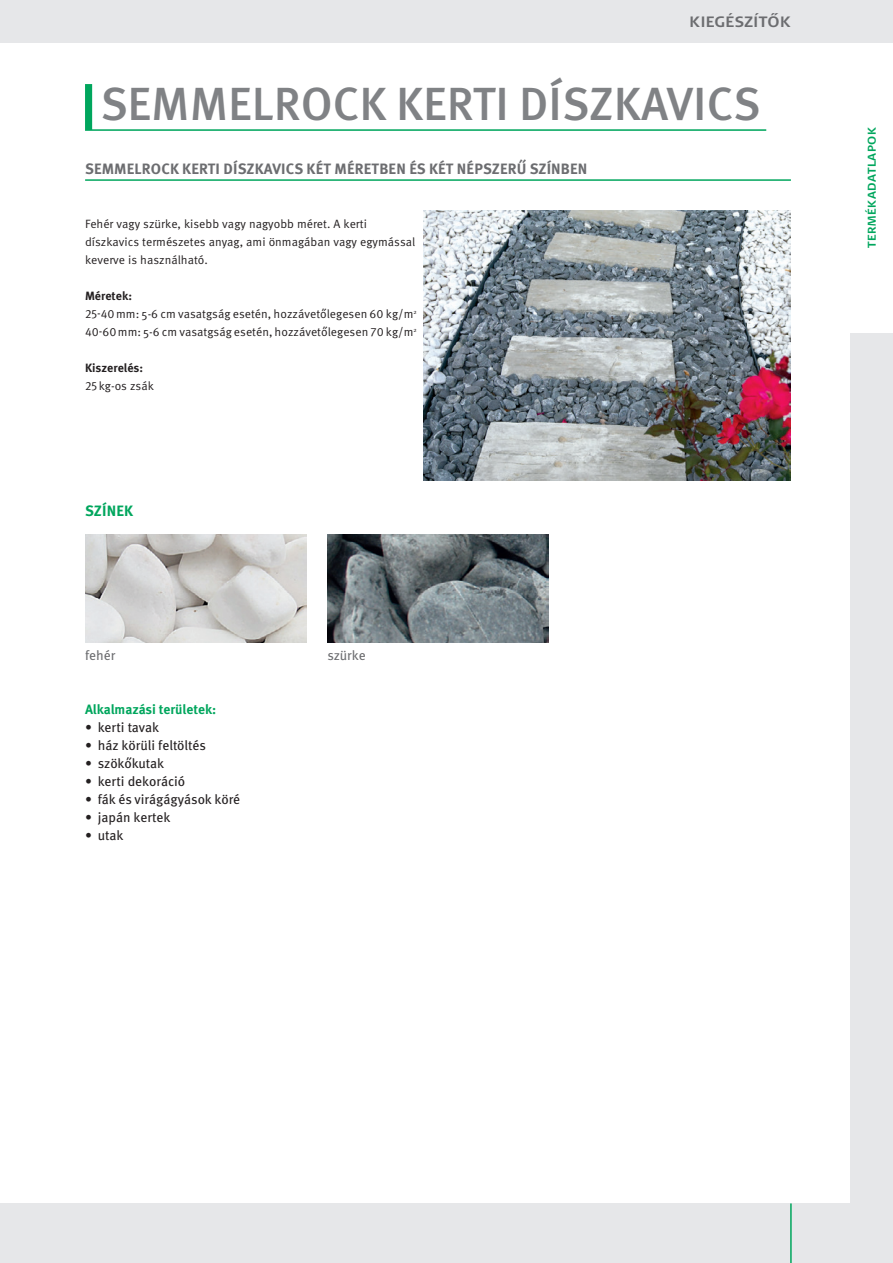
<style>
.page{position:relative;width:893px;height:1263px;background:#fff}
.page>*{position:absolute;margin:0;border:0;box-sizing:border-box;transform-origin:0 0}
.t1{font:500 46.5px "Meta Pro";color:#808285}
.t2{font:700 15px "Meta Pro";letter-spacing:.01em;color:#6c6d70}
.t3{font:500 15px "Signa";letter-spacing:.025em;color:#6c6d70}
.t4{font:700 15px "Meta Pro";letter-spacing:.01em;color:#00a65d}
.t5{font:13.5px "Meta Pro";letter-spacing:-.005em;color:#231f20}
.t6{font:700 13.5px "Meta Pro";letter-spacing:-.005em;color:#00a65d}
.t7{font:13.5px "Meta Pro";letter-spacing:-.01em;color:#6c6d70}
.t8{font:12px/18px "Meta Pro Norm";color:#231f20}
.t9{font:700 12px "Meta Pro";color:#231f20}
.t10{font:500 11.25px "Signa";letter-spacing:.04em;color:#00a65d}
</style>
<div class="page">
<div style="left:0;top:0;width:893px;height:43px;background:#e6e7e9"></div>
<div style="left:0;top:1203px;width:893px;height:60px;background:#e6e7e9"></div>
<hr style="left:790px;top:1203px;width:2px;height:60px;background:#00a65d">
<div style="left:850px;top:333px;width:43px;height:930px;background:#e6e7e9"></div>
<svg style="left:85px;top:84px;width:681px;height:47px"></svg>
<hr style="left:85px;top:179px;width:706px;height:2px;background:#00a65d">
<img style="left:423px;top:210px;width:367px;height:270px">
<img style="left:85px;top:534px;width:221px;height:108px">
<img style="left:327px;top:534px;width:222px;height:108px">
<p class="t3" style="left:690px;top:11px;width:103px">KIEGÉSZÍTŐK</p>
<h1 class="t1" style="left:100px;top:68px;width:662px">SEMMELROCK KERTI DÍSZKAVICS</h1>
<p class="t2" style="left:85px;top:157px;width:504px">SEMMELROCK KERTI DÍSZKAVICS KÉT MÉRETBEN ÉS KÉT NÉPSZERŰ SZÍNBEN</p>
<p class="t8" style="left:85px;top:214px;width:332px">Fehér vagy szürke, kisebb vagy nagyobb méret. A kerti díszkavics természetes anyag, ami önmagában vagy egymással keverve is használható.</p>
<p class="t9" style="left:85px;top:286px;width:48px">Méretek:</p>
<p class="t8" style="left:85px;top:304px;width:333px">25-40mm: 5-6 cm vasatgság esetén, hozzávetőlegesen 60 kg/m<sup>2<br></sup>40-60mm: 5-6 cm vasatgság esetén, hozzávetőlegesen 70 kg/m<sup>2</sup></p>
<p class="t9" style="left:85px;top:358px;width:60px">Kiszerelés:</p>
<p class="t8" style="left:85px;top:376px;width:70px">25kg-os zsák</p>
<p class="t4" style="left:85px;top:499px;width:49px">SZÍNEK</p>
<p class="t7" style="left:85px;top:645px;width:32px">fehér</p>
<p class="t7" style="left:327px;top:645px;width:40px">szürke</p>
<p class="t6" style="left:85px;top:699px;width:133px">Alkalmazási területek:</p>
<p class="t5" style="left:85px;top:717px;width:76px">• kerti tavak</p>
<p class="t5" style="left:85px;top:735px;width:122px">• ház körüli feltöltés</p>
<p class="t5" style="left:85px;top:753px;width:81px">• szökőkutak</p>
<p class="t5" style="left:85px;top:771px;width:102px">• kerti dekoráció</p>
<p class="t5" style="left:85px;top:789px;width:157px">• fák és virágágyások köré</p>
<p class="t5" style="left:85px;top:807px;width:87px">• japán kertek</p>
<p class="t5" style="left:85px;top:825px;width:40px">• utak</p>
<p class="t10" style="left:864px;top:248px;width:123px;rotate:-90deg">TERMÉKADATLAPOK</p>
</div>
